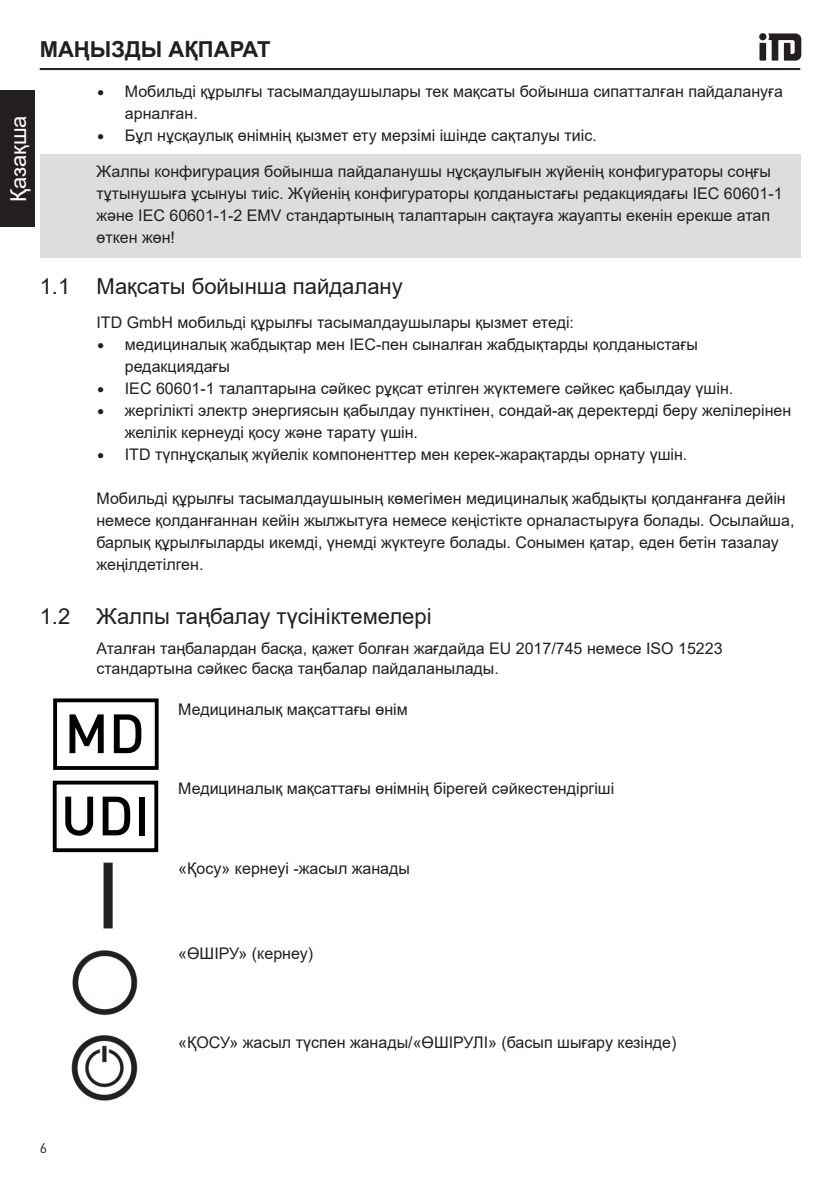
<style>
.page{position:relative;width:840px;height:1191px;background:#fff}
.page>*{position:absolute;margin:0;border:0;box-sizing:border-box;transform-origin:0 0}
.t1{font:500 54.4px "DIN Pro";color:#000001}
.t2{font:22px "Arial";color:#231f20}
.t3{font:700 22px "Arial";color:#231f20}
.t4{font:22px "Arial";color:#fff}
.t5{font:16px/22px "Arial";color:#231f20}
.t6{font:14px "DINOT";color:#231f20}
.s1{font-family:"DINOT"}
</style>
<div class="page">
<hr style="left:40px;top:68px;width:759px;height:2px;background:#231f20">
<div style="left:0;top:91px;width:34px;height:136px;background:#231f20"></div>
<svg style="left:759px;top:33px;width:41px;height:28px"></svg>
<div style="left:40px;top:154px;width:759px;height:104px;background:#dcdddf"></div>
<div style="left:53px;top:698px;width:105px;height:72px;border:4px solid #000001"></div>
<div style="left:53px;top:780px;width:105px;height:72px;border:4px solid #000001"></div>
<img style="left:103px;top:862px;width:10px;height:67px">
<img style="left:72px;top:950px;width:66px;height:66px">
<img style="left:71px;top:1035px;width:67px;height:66px">
<h2 class="t4" style="left:3px;top:202px;width:88px;rotate:-90deg">Қазақша</h2>
<h2 class="t3" style="left:40px;top:34px;width:232px">МАҢЫЗДЫ АҚПАРАТ</h2>
<p class="t5" style="left:125px;top:80px;width:659px;text-indent:-28px"><span class="s1">•</span> Мобильді құрылғы тасымалдаушылары тек мақсаты бойынша сипатталған пайдалануға арналған.</p>
<p class="t5" style="left:96px;top:124px;width:501px"><span class="s1">•</span> Бұл нұсқаулық өнімнің қызмет ету мерзімі ішінде сақталуы тиіс.</p>
<p class="t5" style="left:96px;top:160px;width:687px">Жалпы конфигурация бойынша пайдаланушы нұсқаулығын жүйенің конфигураторы соңғы тұтынушыға ұсынуы тиіс. Жүйенің конфигураторы қолданыстағы редакциядағы IEC 60601-1 және IEC 60601-1-2 EMV стандартының талаптарын сақтауға жауапты екенін ерекше атап өткен жөн!</p>
<h2 class="t2" style="left:40px;top:271px;width:364px">1.1 Мақсаты бойынша пайдалану</h2>
<p class="t5" style="left:96px;top:311px;width:479px">ITD GmbH мобильді құрылғы тасымалдаушылары қызмет етеді:</p>
<p class="t5" style="left:125px;top:333px;width:574px;text-indent:-28px"><span class="s1">•</span> медициналық жабдықтар мен IEC-пен сыналған жабдықтарды қолданыстағы редакциядағы</p>
<p class="t5" style="left:96px;top:377px;width:638px"><span class="s1">•</span> IEC 60601-1 талаптарына сәйкес рұқсат етілген жүктемеге сәйкес қабылдау үшін.</p>
<p class="t5" style="left:125px;top:399px;width:667px;text-indent:-28px"><span class="s1">•</span> жергілікті электр энергиясын қабылдау пунктінен, сондай-ақ деректерді беру желілерінен желілік кернеуді қосу және тарату үшін.</p>
<p class="t5" style="left:96px;top:443px;width:592px"><span class="s1">•</span> ITD түпнұсқалық жүйелік компоненттер мен керек-жарақтарды орнату үшін.</p>
<p class="t5" style="left:96px;top:487px;width:699px">Мобильді құрылғы тасымалдаушының көмегімен медициналық жабдықты қолданғанға дейін немесе қолданғаннан кейін жылжытуға немесе кеңістікте орналастыруға болады. Осылайша, барлық құрылғыларды икемді, үнемді жүктеуге болады. Сонымен қатар, еден бетін тазалау жеңілдетілген.</p>
<h2 class="t2" style="left:40px;top:601px;width:393px">1.2 Жалпы таңбалау түсініктемелері</h2>
<p class="t5" style="left:96px;top:639px;width:627px;line-height:19.2px">Аталған таңбалардан басқа, қажет болған жағдайда EU 2017/745 немесе ISO 15223 стандартына сәйкес басқа таңбалар пайдаланылады.</p>
<h1 class="t1" style="left:64px;top:691px;width:82px">MD</h1>
<p class="t5" style="left:178px;top:698px;width:231px">Медициналық мақсаттағы өнім</p>
<h1 class="t1" style="left:61px;top:773px;width:90px">UDI</h1>
<p class="t5" style="left:178px;top:777px;width:437px">Медициналық мақсаттағы өнімнің бірегей сәйкестендіргіші</p>
<p class="t5" style="left:178px;top:857px;width:233px">«Қосу» кернеуі -жасыл жанады</p>
<p class="t5" style="left:178px;top:942px;width:136px">«ӨШІРУ» (кернеу)</p>
<p class="t5" style="left:178px;top:1031px;width:499px">«ҚОСУ» жасыл түспен жанады/«ӨШІРУЛІ» (басып шығару кезінде)</p>
<p class="t6" style="left:40px;top:1137px;width:9px">6</p>
</div>
